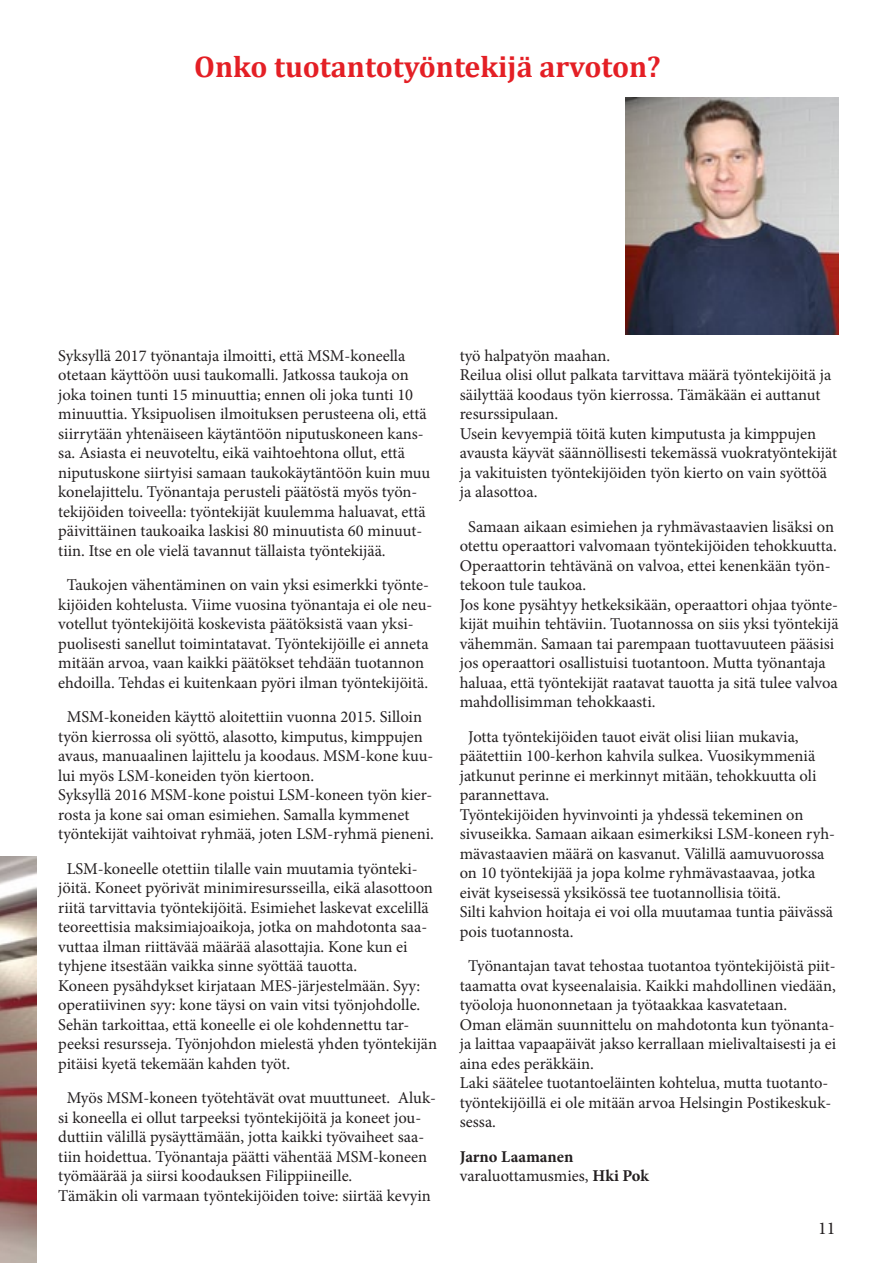
<style>
.page{position:relative;width:893px;height:1263px;background:#fff}
.page>*{position:absolute;margin:0;border:0;box-sizing:border-box;transform-origin:0 0}
.t1{font:700 30px "Cambria";color:#e41f25}
.t2{font:18px "Minion Pro";color:#231f20}
.t3{font:16.5px/19.5px "Minion Pro";color:#231f20}
.t4{font:700 16.5px/19.5px "Minion Pro";color:#231f20}
.s1{font-weight:400}
</style>
<div class="page">
<img style="left:626px;top:97px;width:213px;height:237px">
<img style="left:0;top:857px;width:36px;height:406px">
<h1 class="t1" style="left:194px;top:46px;width:468px">Onko tuotantotyöntekijä arvoton?</h1>
<p class="t3" style="left:58px;top:346px;width:373px">Syksyllä 2017 työnantaja ilmoitti, että MSM-koneella otetaan käyttöön uusi taukomalli. Jatkossa taukoja on joka toinen tunti 15 minuuttia; ennen oli joka tunti 10 minuuttia. Yksipuolisen ilmoituksen perusteena oli, että siirrytään yhtenäiseen käytäntöön niputuskoneen kans&shy;sa. Asiasta ei neuvoteltu, eikä vaihtoehtona ollut, että niputuskone siirtyisi samaan taukokäytäntöön kuin muu konelajittelu. Työnantaja perusteli päätöstä myös työn&shy;tekijöiden toiveella: työntekijät kuulemma haluavat, että päivittäinen taukoaika laskisi 80 minuutista 60 minuut&shy;tiin. Itse en ole vielä tavannut tällaista työntekijää.</p>
<p class="t3" style="left:58px;top:575px;width:376px;text-indent:9px">Taukojen vähentäminen on vain yksi esimerkki työnte&shy;kijöiden kohtelusta. Viime vuosina työnantaja ei ole neu&shy;votellut työntekijöitä koskevista päätöksistä vaan yksi&shy;puolisesti sanellut toimintatavat. Työntekijöille ei anneta mitään arvoa, vaan kaikki päätökset tehdään tuotannon ehdoilla. Tehdas ei kuitenkaan pyöri ilman työntekijöitä.</p>
<p class="t3" style="left:58px;top:707px;width:377px;text-indent:9px">MSM-koneiden käyttö aloitettiin vuonna 2015. Silloin työn kierrossa oli syöttö, alasotto, kimputus, kimppujen avaus, manuaalinen lajittelu ja koodaus. MSM-kone kuu&shy;lui myös LSM-koneiden työn kiertoon.<br>Syksyllä 2016 MSM-kone poistui LSM-koneen työn kier&shy;rosta ja kone sai oman esimiehen. Samalla kymmenet työntekijät vaihtoivat ryhmää, joten LSM-ryhmä pieneni.</p>
<p class="t3" style="left:58px;top:859px;width:380px;text-indent:9px">LSM-koneelle otettiin tilalle vain muutamia työnteki&shy;jöitä. Koneet pyörivät minimiresursseilla, eikä alasottoon riitä tarvittavia työntekijöitä. Esimiehet laskevat excelillä teoreettisia maksimiajoaikoja, jotka on mahdotonta saa&shy;vuttaa ilman riittävää määrää alasottajia. Kone kun ei tyhjene itsestään vaikka sinne syöttää tauotta.<br>Koneen pysähdykset kirjataan MES-järjestelmään. Syy: operatiivinen syy: kone täysi on vain vitsi työnjohdolle.<br>Sehän tarkoittaa, että koneelle ei ole kohdennettu tar&shy;peeksi resursseja. Työnjohdon mielestä yhden työntekijän pitäisi kyetä tekemään kahden työt.</p>
<p class="t3" style="left:58px;top:1088px;width:379px;text-indent:9px">Myös MSM-koneen työtehtävät ovat muuttuneet. Aluk&shy;si koneella ei ollut tarpeeksi työntekijöitä ja koneet jou&shy;duttiin välillä pysäyttämään, jotta kaikki työvaiheet saa&shy;tiin hoidettua. Työnantaja päätti vähentää MSM-koneen työmäärää ja siirsi koodauksen Filippiineille.<br>Tämäkin oli varmaan työntekijöiden toive: siirtää kevyin</p>
<p class="t3" style="left:460px;top:346px;width:379px">työ halpatyön maahan.<br>Reilua olisi ollut palkata tarvittava määrä työntekijöitä ja säilyttää koodaus työn kierrossa. Tämäkään ei auttanut resurssipulaan.<br>Usein kevyempiä töitä kuten kimputusta ja kimppujen avausta käyvät säännöllisesti tekemässä vuokratyöntekijät ja vakituisten työntekijöiden työn kierto on vain syöttöä ja alasottoa.</p>
<p class="t3" style="left:460px;top:517px;width:380px;text-indent:9px">Samaan aikaan esimiehen ja ryhmävastaavien lisäksi on otettu operaattori valvomaan työntekijöiden tehokkuutta.<br>Operaattorin tehtävänä on valvoa, ettei kenenkään työn&shy;tekoon tule taukoa.<br>Jos kone pysähtyy hetkeksikään, operaattori ohjaa työnte&shy;kijät muihin tehtäviin. Tuotannossa on siis yksi työntekijä vähemmän. Samaan tai parempaan tuottavuuteen pääsisi jos operaattori osallistuisi tuotantoon. Mutta työnantaja haluaa, että työntekijät raatavat tauotta ja sitä tulee valvoa mahdollisimman tehokkaasti.</p>
<p class="t3" style="left:460px;top:727px;width:377px;text-indent:9px">Jotta työntekijöiden tauot eivät olisi liian mukavia, päätettiin 100-kerhon kahvila sulkea. Vuosikymmeniä jatkunut perinne ei merkinnyt mitään, tehokkuutta oli parannettava.<br>Työntekijöiden hyvinvointi ja yhdessä tekeminen on sivuseikka. Samaan aikaan esimerkiksi LSM-koneen ryh&shy;mävastaavien määrä on kasvanut. Välillä aamuvuorossa on 10 työntekijää ja jopa kolme ryhmävastaavaa, jotka eivät kyseisessä yksikössä tee tuotannollisia töitä.<br>Silti kahvion hoitaja ei voi olla muutamaa tuntia päivässä pois tuotannosta.</p>
<p class="t3" style="left:460px;top:956px;width:378px;text-indent:9px">Työnantajan tavat tehostaa tuotantoa työntekijöistä piit&shy;taamatta ovat kyseenalaisia. Kaikki mahdollinen viedään, työoloja huononnetaan ja työtaakkaa kasvatetaan.<br>Oman elämän suunnittelu on mahdotonta kun työnanta&shy;ja laittaa vapaapäivät jakso kerrallaan mielivaltaisesti ja ei aina edes peräkkäin.<br>Laki säätelee tuotantoeläinten kohtelua, mutta tuotanto&shy;työntekijöillä ei ole mitään arvoa Helsingin Postikeskuk&shy;sessa.</p>
<p class="t4" style="left:460px;top:1146px;width:191px">Jarno Laamanen <span class="s1">varaluottamusmies,</span> Hki Pok</p>
<p class="t2" style="left:818px;top:1216px;width:19px">11</p>
</div>
